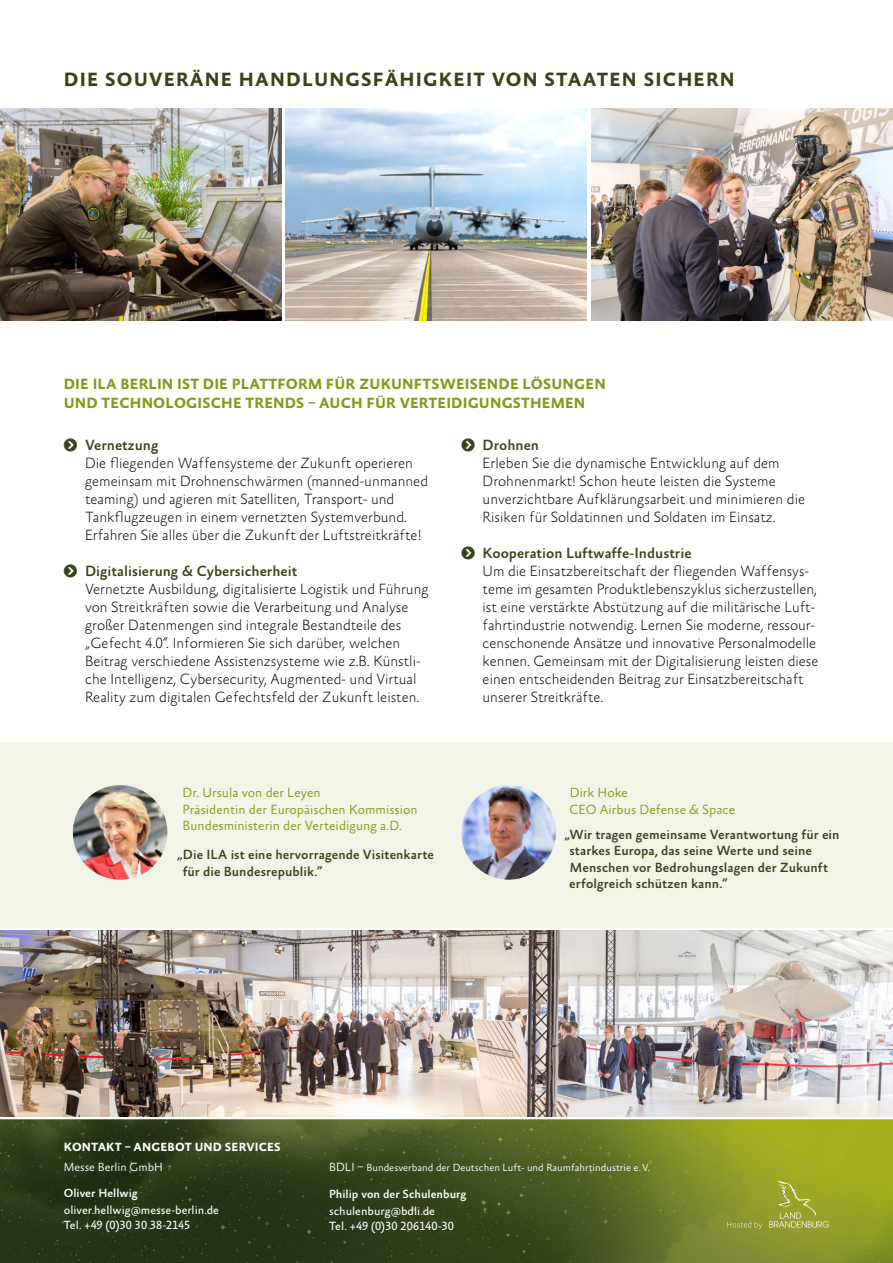
<style>
.page{position:relative;width:893px;height:1263px;background:#fff}
.page>*{position:absolute;margin:0;border:0;box-sizing:border-box;transform-origin:0 0}
.t1{font:700 19.5px "Absara Sans OT";letter-spacing:.06em;color:#374419}
.t2{font:100 15px/18px "Absara Sans OT";color:#000}
.t3{font:700 15px/19.5px "Absara Sans OT";letter-spacing:.01em;color:#859919}
.t4{font:500 15px "Absara Sans OT";color:#374419}
.t5{font:500 13.5px/16.5px "Absara Sans OT";letter-spacing:.005em;color:#374419}
.t6{font:300 13.5px/16.5px "Absara Sans OT";letter-spacing:.005em;color:#859919}
.t7{font:12px/15px "Absara Sans OT";color:#fff}
.t8{font:500 12px "Absara Sans OT";color:#fff}
.t9{font:700 12px "Absara Sans OT";letter-spacing:.01em;color:#fff}
.t10{font:300 12px "Absara Sans OT";color:#fff}
.t11{font:300 10.5px "Absara Sans OT";color:#fff}
.s1{font-size:12px}
</style>
<div class="page">
<img style="left:0;top:108px;width:281px;height:213px">
<img style="left:285px;top:108px;width:302px;height:213px">
<div style="left:0;top:742px;width:893px;height:185px;background:#f3f4e8"></div>
<img style="left:591px;top:108px;width:302px;height:213px">
<svg style="left:0;top:1116px;width:893px;height:147px;background:#69762b"></svg>
<svg style="left:769px;top:1181px;width:60px;height:46px;background:#a1ab3b"></svg>
<svg style="left:728px;top:1221px;width:34px;height:8px"></svg>
<div style="left:53px;top:1131px;width:238px;height:112px;background:#374419;opacity:.75"></div>
<div style="left:319px;top:1151px;width:340px;height:92px;background:#374419;opacity:.75"></div>
<img style="left:0;top:930px;width:893px;height:186px">
<img style="left:73px;top:785px;width:94px;height:95px;border-radius:47px">
<img style="left:461px;top:785px;width:95px;height:95px;border-radius:47px">
<h1 class="t1" style="left:64px;top:69px;width:672px">DIE SOUVERÄNE HANDLUNGSFÄHIGKEIT VON STAATEN SICHERN</h1>
<p class="t3" style="left:64px;top:375px;width:543px">DIE ILA BERLIN IST DIE PLATTFORM FÜR ZUKUNFTSWEISENDE LÖSUNGEN<br>UND TECHNOLOGISCHE TRENDS – AUCH FÜR VERTEIDIGUNGSTHEMEN</p>
<p class="t4" style="left:85px;top:437px;width:75px">Vernetzung</p>
<p class="t2" style="left:85px;top:455px;width:345px">Die fliegenden Waffensysteme der Zukunft operieren gemeinsam mit Drohnenschwärmen (manned-unmanned teaming) und agieren mit Satelliten, Transport- und Tankflugzeugen in einem vernetzten Systemverbund.<br>Erfahren Sie alles über die Zukunft der Luftstreitkräfte!</p>
<p class="t4" style="left:85px;top:563px;width:214px">Digitalisierung &amp; Cybersicherheit</p>
<p class="t2" style="left:85px;top:581px;width:345px">Vernetzte Ausbildung, digitalisierte Logistik und Führung von Streitkräften sowie die Verarbeitung und Analyse großer Datenmengen sind integrale Bestandteile des „Gefecht 4.0“. Informieren Sie sich darüber, welchen Beitrag verschiedene Assistenzsysteme wie z.B. Künstli&shy;che Intelligenz, Cybersecurity, Augmented- und Virtual Reality zum digitalen Gefechtsfeld der Zukunft leisten.</p>
<p class="t6" style="left:183px;top:785px;width:237px">Dr. Ursula von der Leyen<br>Präsidentin der Europäischen Kommission<br>Bundesministerin der Verteidigung a.D.</p>
<p class="t5" style="left:183px;top:847px;width:253px;text-indent:-6px">„Die ILA ist eine hervorragende Visitenkarte für die Bundesrepublik.”</p>
<p class="t4" style="left:483px;top:437px;width:58px">Drohnen</p>
<p class="t2" style="left:483px;top:455px;width:324px">Erleben Sie die dynamische Entwicklung auf dem Drohnenmarkt! Schon heute leisten die Systeme unverzichtbare Aufklärungsarbeit und minimieren die Risiken für Soldatinnen und Soldaten im Einsatz.</p>
<p class="t4" style="left:483px;top:545px;width:210px">Kooperation Luftwaffe-Industrie</p>
<p class="t2" style="left:483px;top:563px;width:337px">Um die Einsatzbereitschaft der fliegenden Waffensys&shy;teme im gesamten Produktlebenszyklus sicherzustellen, ist eine verstärkte Abstützung auf die militärische Luft&shy;fahrtindustrie notwendig. Lernen Sie moderne, ressour&shy;censchonende Ansätze und innovative Personalmodelle kennen. Gemeinsam mit der Digitalisierung leisten diese einen entscheidenden Beitrag zur Einsatzbereitschaft unserer Streitkräfte.</p>
<p class="t6" style="left:570px;top:785px;width:167px">Dirk Hoke<br>CEO Airbus Defense &amp; Space</p>
<p class="t5" style="left:569px;top:826px;width:272px;text-indent:-5px">„Wir tragen gemeinsame Verantwortung für ein starkes Europa, das seine Werte und seine Menschen vor Bedrohungslagen der Zukunft erfolgreich schützen kann.“</p>
<p class="t9" style="left:64px;top:1140px;width:218px">KONTAKT – ANGEBOT UND SERVICES</p>
<p class="t10" style="left:64px;top:1160px;width:101px">Messe Berlin GmbH</p>
<p class="t8" style="left:64px;top:1187px;width:76px">Oliver Hellwig</p>
<p class="t7" style="left:64px;top:1203px;width:157px">oliver.hellwig@messe-berlin.de<br>Tel. +49 (0)30 30 38-2145</p>
<p class="t11" style="left:329px;top:1162px;width:322px"><span class="s1">BDLI –</span> Bundesverband der Deutschen Luft- und Raumfahrtindustrie e.V.</p>
<p class="t8" style="left:329px;top:1187px;width:139px">Philip von der Schulenburg</p>
<p class="t7" style="left:329px;top:1204px;width:127px">schulenburg@bdli.de<br>Tel. +49 (0)30 206140-30</p>
</div>
